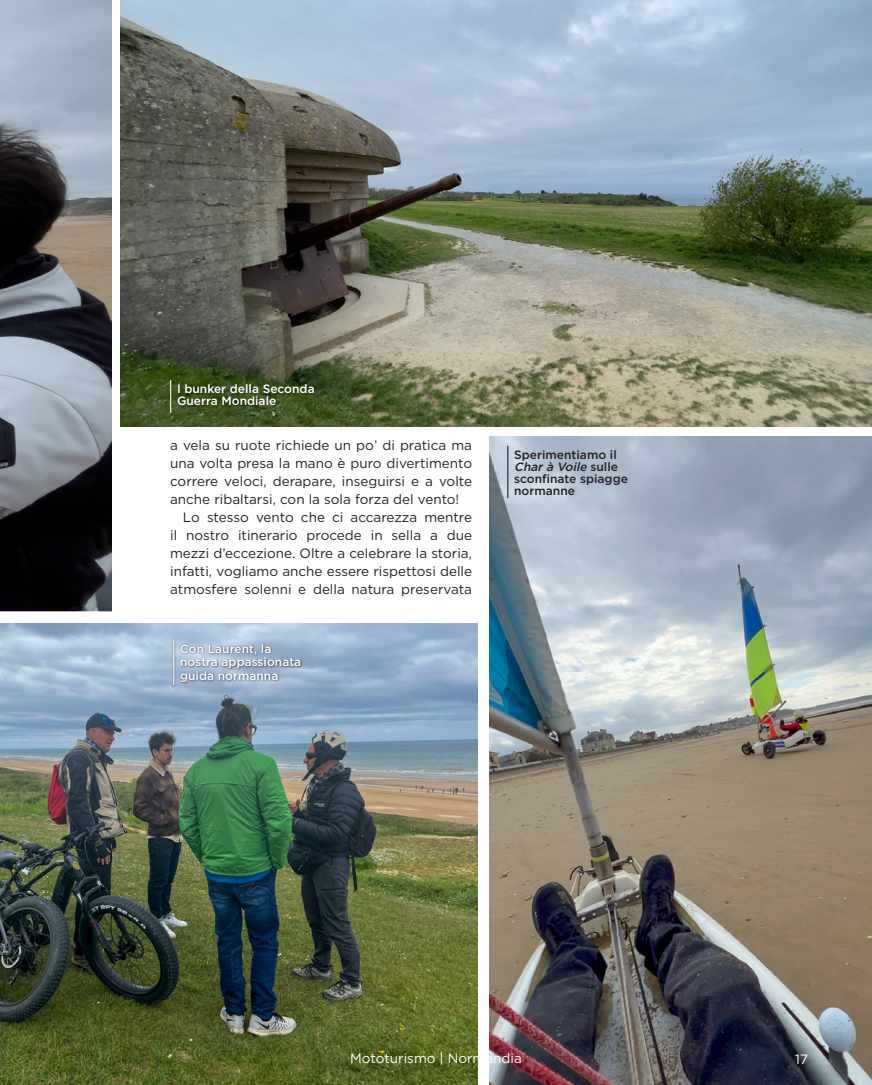
<style>
.page{position:relative;width:872px;height:1085px;background:#fff}
.page>*{position:absolute;margin:0;border:0;box-sizing:border-box;transform-origin:0 0}
.t1{font:13.5px "Gotham";color:#231f20}
.t2{font:13.5px "Gotham";color:#fff}
.t3{font:500 12px/13.5px "Gotham";color:#fff}
.t4{font:500 12px/12px "Gotham";color:#231f20}
.s1{font-style:italic}
</style>
<div class="page">
<img style="left:489px;top:437px;width:383px;height:647px">
<svg style="left:0;top:0;width:140px;height:612px;background:#777c83"></svg>
<img style="left:0;top:623px;width:478px;height:461px">
<div style="left:172px;top:638px;width:131px;height:49px;background:#231f20;opacity:.75"></div>
<hr style="left:173px;top:639px;width:1px;height:46px;background:#fff">
<hr style="left:507px;top:446px;width:1px;height:52px;background:#231f20">
<img style="left:121px;top:0;width:751px;height:426px">
<div style="left:169px;top:379px;width:147px;height:36px;background:#231f20;opacity:.75"></div>
<hr style="left:170px;top:380px;width:1px;height:33px;background:#fff">
<p class="t3" style="left:177px;top:383px;width:139px;line-height:12px">I bunker della Seconda<br>Guerra Mondiale</p>
<p class="t1" style="left:170px;top:437px;width:303px">a vela su ruote richiede un po’ di pratica ma</p>
<p class="t1" style="left:170px;top:455px;width:303px">una volta presa la mano è puro divertimento</p>
<p class="t1" style="left:170px;top:473px;width:303px">correre veloci, derapare, inseguirsi e a volte</p>
<p class="t1" style="left:170px;top:491px;width:291px">anche ribaltarsi, con la sola forza del vento!</p>
<p class="t1" style="left:183px;top:509px;width:291px">Lo stesso vento che ci accarezza mentre</p>
<p class="t1" style="left:170px;top:527px;width:303px">il nostro itinerario procede in sella a due</p>
<p class="t1" style="left:170px;top:545px;width:303px">mezzi d’eccezione. Oltre a celebrare la storia,</p>
<p class="t1" style="left:170px;top:563px;width:303px">infatti, vogliamo anche essere rispettosi delle</p>
<p class="t1" style="left:170px;top:581px;width:303px">atmosfere solenni e della natura preservata</p>
<p class="t3" style="left:180px;top:641px;width:123px">Con Laurent, la nostra appassionata guida normanna</p>
<p class="t4" style="left:514px;top:448px;width:115px">Sperimentiamo il<br><span class="s1">Charà Voile</span> s u l l e sconfinate spiagge normanne</p>
<p class="t2" style="left:350px;top:1049px;width:173px">Mototurismo | Normandia</p>
<p class="t2" style="left:795px;top:1050px;width:14px">17</p>
</div>
